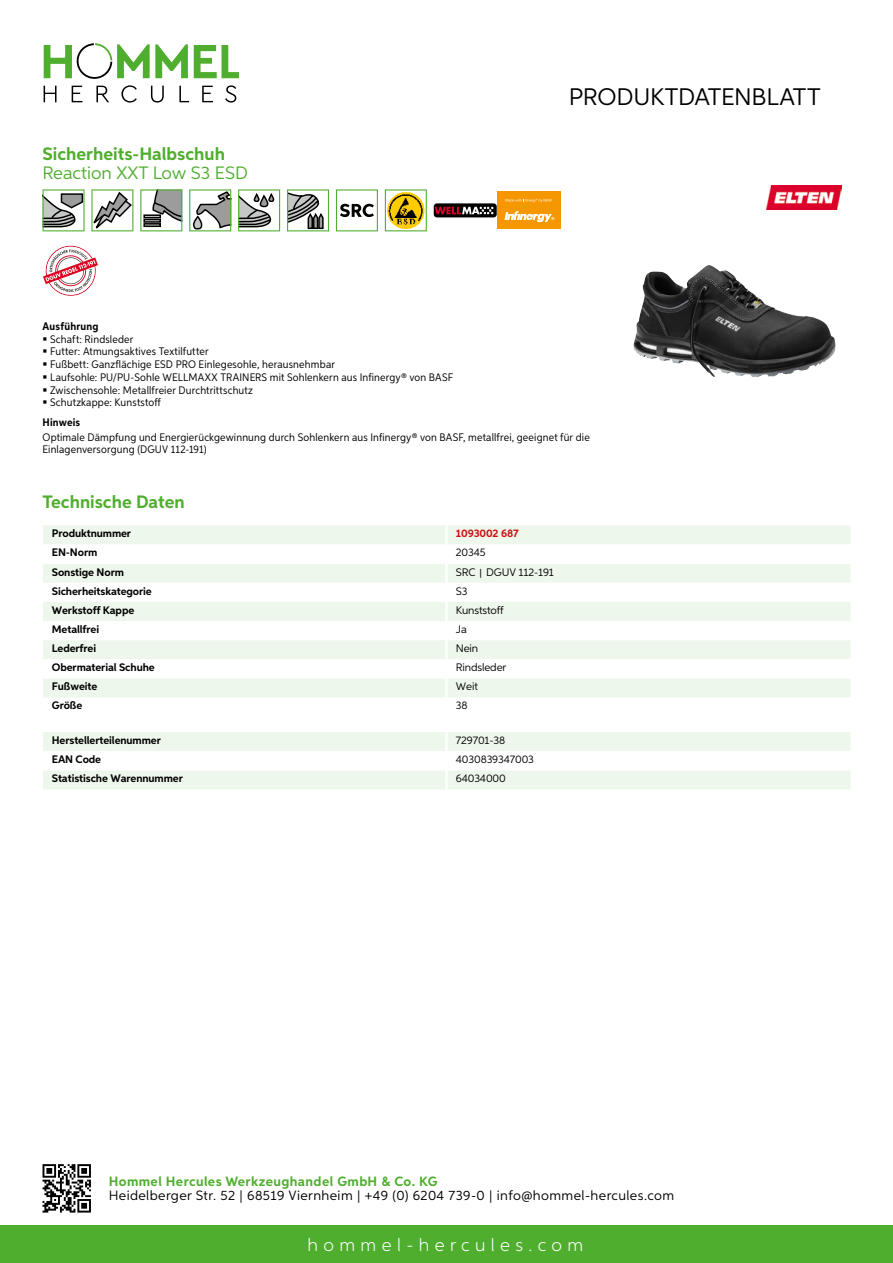
<style>
.page{position:relative;width:893px;height:1263px;background:#fff}
.page>*{position:absolute;margin:0;border:0;box-sizing:border-box;transform-origin:0 0}
.t1{font:24px "Aspira";letter-spacing:-.01em;color:#000}
.t2{font:700 18px "Aspira";color:#50ae2f}
.t3{font:300 18px "Aspira";letter-spacing:.3em;color:#fff}
.t4{font:18px "Aspira";color:#50ae2f}
.t5{font:13.5px "Aspira";letter-spacing:.03em;color:#000}
.t6{font:700 13.5px "Aspira";letter-spacing:.03em;color:#50ae2f}
.t7{font:10.95px/12.8px "Aspira Nar";letter-spacing:.015em;color:#000}
.t8{font:700 10.95px "Aspira";letter-spacing:-.01em;color:#000}
.t9{font:10.95px "Aspira";letter-spacing:-.01em;color:#000}
.t10{font:700 10.95px "Aspira Nar";letter-spacing:.02em;color:#000}
.t11{font:700 10.95px "Aspira";letter-spacing:-.01em;color:#cd1013}
.s1{font-family:"Wuerth Global";font-size:10.5px}
</style>
<div class="page">
<div style="left:0;top:1226px;width:893px;height:37px;background:#50ae2f"></div>
<svg style="left:43px;top:1164px;width:48px;height:48px"></svg>
<svg style="left:194px;top:45px;width:45px;height:33px"></svg>
<svg style="left:44px;top:43px;width:144px;height:36px"></svg>
<svg style="left:44px;top:86px;width:13px;height:16px"></svg>
<svg style="left:72px;top:86px;width:10px;height:16px"></svg>
<svg style="left:96px;top:86px;width:13px;height:16px"></svg>
<svg style="left:121px;top:85px;width:16px;height:18px"></svg>
<svg style="left:151px;top:86px;width:13px;height:17px"></svg>
<svg style="left:179px;top:86px;width:10px;height:16px"></svg>
<svg style="left:202px;top:86px;width:11px;height:16px"></svg>
<svg style="left:225px;top:85px;width:11px;height:18px"></svg>
<div style="left:43px;top:525px;width:807px;height:19px;background:#eef7eb"></div>
<svg style="left:43px;top:564px;width:807px;height:133px;fill:#eef7eb"></svg>
<hr style="left:445px;top:525px;width:3px;height:19px;background:#fff">
<hr style="left:445px;top:564px;width:3px;height:19px;background:#fff">
<hr style="left:445px;top:583px;width:3px;height:19px;background:#fff">
<hr style="left:445px;top:602px;width:3px;height:19px;background:#fff">
<hr style="left:445px;top:621px;width:3px;height:19px;background:#fff">
<hr style="left:445px;top:640px;width:3px;height:19px;background:#fff">
<hr style="left:445px;top:659px;width:3px;height:19px;background:#fff">
<hr style="left:445px;top:678px;width:3px;height:20px;background:#fff">
<svg style="left:43px;top:732px;width:807px;height:57px"></svg>
<hr style="left:445px;top:770px;width:3px;height:19px;background:#fff">
<svg style="left:43px;top:189px;width:90px;height:42px"></svg>
<svg style="left:140px;top:189px;width:42px;height:42px"></svg>
<svg style="left:189px;top:189px;width:42px;height:42px"></svg>
<svg style="left:238px;top:189px;width:42px;height:42px"></svg>
<svg style="left:287px;top:189px;width:42px;height:42px"></svg>
<svg style="left:336px;top:189px;width:42px;height:42px"></svg>
<svg style="left:385px;top:189px;width:42px;height:42px"></svg>
<svg style="left:434px;top:203px;width:63px;height:14px"></svg>
<svg style="left:435px;top:207px;width:59px;height:7px"></svg>
<div style="left:497px;top:206px;width:63px;height:23px;background:#f49700"></div>
<div style="left:497px;top:192px;width:63px;height:14px;background:#f49700"></div>
<svg style="left:506px;top:199px;width:46px;height:3px"></svg>
<svg style="left:504px;top:211px;width:50px;height:11px"></svg>
<svg style="left:43px;top:246px;width:55px;height:50px"></svg>
<img style="left:633px;top:266px;width:82px;height:111px">
<img style="left:766px;top:185px;width:76px;height:24px">
<h2 class="t2" style="left:43px;top:142px;width:184px">Sicherheits-Halbschuh</h2>
<h2 class="t4" style="left:43px;top:162px;width:204px">Reaction XXT Low S3 ESD</h2>
<h1 class="t1" style="left:569px;top:82px;width:253px">Produktdatenblatt</h1>
<p class="t10" style="left:43px;top:319px;width:58px">Ausführung</p>
<p class="t7" style="left:50px;top:332px;width:405px">Schaft: Rindsleder<br>Futter: Atmungsaktives Textilfutter<br>Fußbett: Ganzflächige ESD PRO Einlegesohle, herausnehmbar<br>Laufsohle: PU/PU-Sohle WELLMAXX TRAINERS mit Sohlenkern aus Infinergy® von BASF Zwischensohle: Metallfreier Durchtrittschutz<br>Schutzkappe: Kunststoff</p>
<p class="t10" style="left:43px;top:415px;width:39px">Hinweis</p>
<p class="t7" style="left:43px;top:431px;width:549px;line-height:12px">Optimale Dämpfung und Energierückgewinnung durch Sohlenkern aus Infinergy® von BASF, metallfrei, geeignet für die<br>Einlagenversorgung (DGUV 112-191)</p>
<h2 class="t2" style="left:43px;top:491px;width:144px">Technische Daten</h2>
<p class="t8" style="left:52px;top:527px;width:81px">Produktnummer</p>
<p class="t11" style="left:456px;top:527px;width:64px">1093002 687</p>
<p class="t8" style="left:52px;top:546px;width:47px">EN-Norm</p>
<p class="t9" style="left:456px;top:546px;width:31px">20345</p>
<p class="t8" style="left:52px;top:565px;width:74px">Sonstige Norm</p>
<p class="t9" style="left:456px;top:565px;width:100px">SRC <span class="s1">|</span> DGUV 112-191</p>
<p class="t8" style="left:52px;top:584px;width:101px">Sicherheitskategorie</p>
<p class="t9" style="left:456px;top:584px;width:13px">S3</p>
<p class="t8" style="left:52px;top:603px;width:84px">Werkstoff Kappe</p>
<p class="t9" style="left:456px;top:603px;width:50px">Kunststoff</p>
<p class="t8" style="left:52px;top:622px;width:49px">Metallfrei</p>
<p class="t9" style="left:456px;top:622px;width:13px">Ja</p>
<p class="t8" style="left:52px;top:642px;width:46px">Lederfrei</p>
<p class="t9" style="left:456px;top:642px;width:24px">Nein</p>
<p class="t8" style="left:52px;top:661px;width:104px">Obermaterial Schuhe</p>
<p class="t9" style="left:456px;top:661px;width:52px">Rindsleder</p>
<p class="t8" style="left:52px;top:680px;width:47px">Fußweite</p>
<p class="t9" style="left:456px;top:680px;width:24px">Weit</p>
<p class="t8" style="left:52px;top:699px;width:32px">Größe</p>
<p class="t9" style="left:456px;top:699px;width:13px">38</p>
<p class="t8" style="left:52px;top:733px;width:111px">Herstellerteilenummer</p>
<p class="t9" style="left:456px;top:734px;width:51px">729701-38</p>
<p class="t8" style="left:52px;top:753px;width:51px">EAN Code</p>
<p class="t9" style="left:456px;top:753px;width:80px">4030839347003</p>
<p class="t8" style="left:52px;top:772px;width:132px">Statistische Warennummer</p>
<p class="t9" style="left:456px;top:772px;width:52px">64034000</p>
<p class="t6" style="left:109px;top:1172px;width:330px">Hommel Hercules Werkzeughandel GmbH &amp; Co. KG</p>
<p class="t5" style="left:109px;top:1187px;width:567px">Heidelberger Str. 52 | 68519 Viernheim | +49 (0) 6204 739-0 | info@hommel-hercules.com</p>
<h2 class="t3" style="left:307px;top:1234px;width:277px">hommel-hercules.com</h2>
</div>
